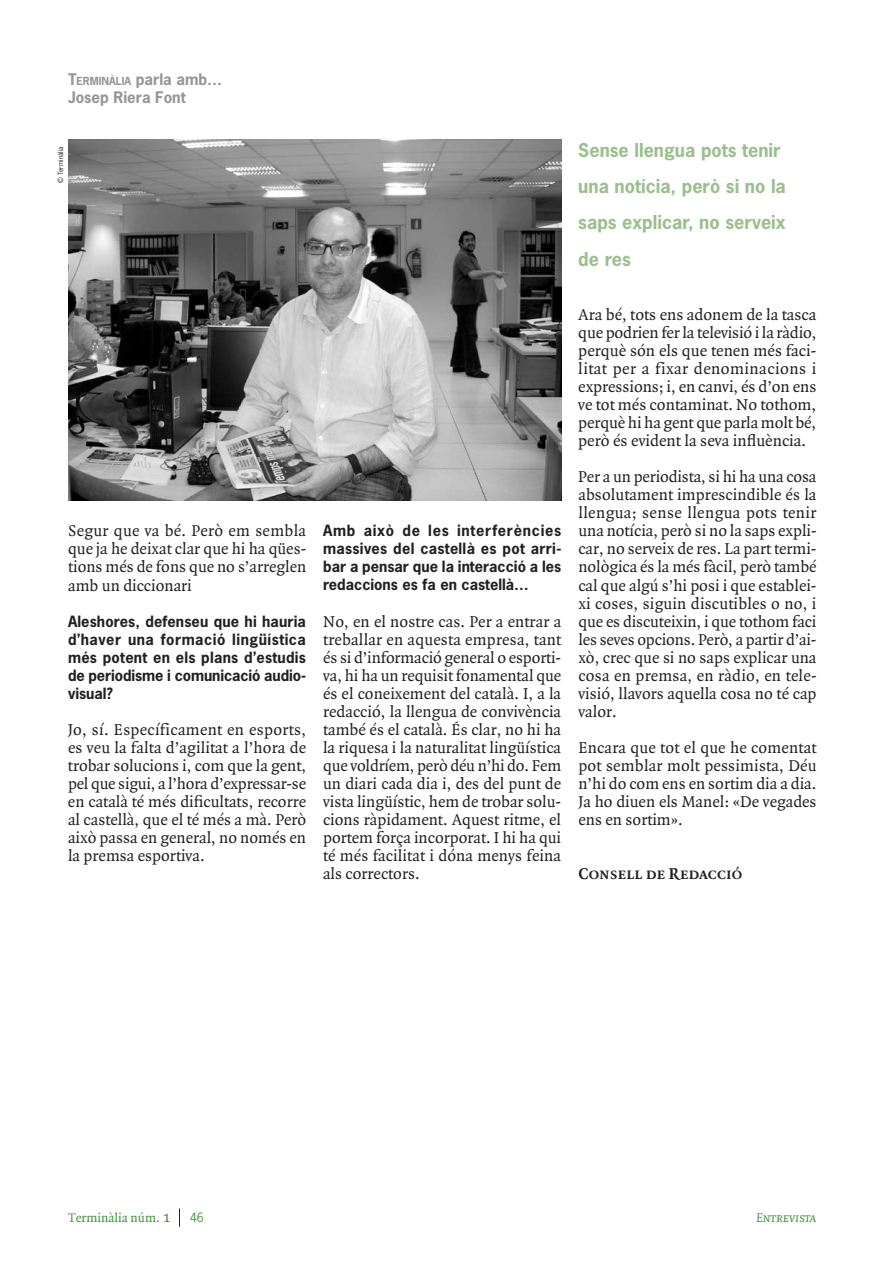
<style>
.page{position:relative;width:893px;height:1263px;background:#fff}
.page>*{position:absolute;margin:0;border:0;box-sizing:border-box;transform-origin:0 0}
.t1{font:700 18px/36.2px "News Gothic";color:#99c08b}
.t2{font:16.8px/18px "Quadraat";color:#231f20;text-align:justify}
.t3{font:16.8px "Quadraat Bold Small Caps";color:#231f20}
.t4{font:700 15px "News Gothic";color:#939598}
.t5{font:700 14.7px/18px "News Gothic";color:#231f20;text-align:justify}
.t6{font:13.5px "Quadraat";color:#3f9537}
.t7{font:13.5px "Quadraat Italic Small Caps";color:#3f9537}
.t8{font:700 10.5px "News Gothic";color:#939598}
.t9{font:6.75px "News Gothic";color:#231f20}
.s1{font-size:15px}
.s2{font-family:"Quadraat Small Caps";font-size:15.75px}
.s3{font-family:"News Gothic";font-size:12px}
</style>
<div class="page">
<svg style="left:179px;top:1208px;width:1px;height:18px"></svg>
<img style="left:68px;top:139px;width:493px;height:361px">
<p class="t8" style="left:68px;top:74px;width:156px"><span class="s1">T</span>ERMINÀLIA <span class="s1">parla amb…</span></p>
<p class="t4" style="left:68px;top:87px;width:119px">Josep Riera Font</p>
<p class="t9" style="left:56px;top:183px;width:37px;rotate:-90deg">© Terminàlia</p>
<p class="t2" style="left:68px;top:522px;width:240px">Segur que va bé. Però em sembla que ja he deixat clar que hi ha qües&shy;tions més de fons que no s’arreglen amb un diccionari</p>
<p class="t5" style="left:68px;top:612px;width:239px">Aleshores, defenseu que hi hauria d’haver una formació lingüística més potent en els plans d’estudis de periodisme i comunicació audio&shy;visual?</p>
<p class="t2" style="left:68px;top:721px;width:240px">Jo, sí. Específicament en esports, es veu la falta d’agilitat a l’hora de trobar solucions i, com que la gent, pel que sigui, a l’hora d’expressar-se en català té més dificultats, recorre al castellà, que el té més a mà. Però això passa en general, no només en la premsa esportiva.</p>
<p class="t1" style="left:578px;top:132px;width:209px">Sense llengua pots tenir una notícia, però si no la saps explicar, no serveix de res</p>
<p class="t5" style="left:323px;top:521px;width:240px">Amb això de les interferències massives del castellà es pot arri&shy;bar a pensar que la interacció a les redaccions es fa en castellà…</p>
<p class="t2" style="left:323px;top:613px;width:240px">No, en el nostre cas. Per a entrar a treballar en aquesta empresa, tant és si d’informació general o esporti&shy;va, hi ha un requisit fonamental que és el coneixement del català. I, a la redacció, la llengua de convivència també és el català. És clar, no hi ha la riquesa i la naturalitat lingüística que voldríem, però déu n’hi do. Fem un diari cada dia i, des del punt de vista lingüístic, hem de trobar solu&shy;cions ràpidament. Aquest ritme, el portem força incorporat. I hi ha qui té més facilitat i dóna menys feina als correctors.</p>
<p class="t2" style="left:578px;top:306px;width:240px">Ara bé, tots ens adonem de la tasca que podrien fer la televisió i la ràdio, perquè són els que tenen més faci&shy;litat per a fixar denominacions i expressions; i, en canvi, és d’on ens ve tot més contaminat. No tothom, perquè hi ha gent que parla molt bé, però és evident la seva influència.</p>
<p class="t2" style="left:578px;top:468px;width:240px">Per a un periodista, si hi ha una cosa absolutament imprescindible és la llengua; sense llengua pots tenir una notícia, però si no la saps expli&shy;car, no serveix de res. La part termi&shy;nològica és la més fàcil, però també cal que algú s’hi posi i que establei&shy;xi coses, siguin discutibles o no, i que es discuteixin, i que tothom faci les seves opcions. Però, a partir d’ai&shy;xò, crec que si no saps explicar una cosa en premsa, en ràdio, en tele&shy;visió, llavors aquella cosa no té cap valor.</p>
<p class="t2" style="left:578px;top:739px;width:240px">Encara que tot el que he comentat pot semblar molt pessimista, Déu n’hi do com ens en sortim dia a dia.<br>Ja ho diuen els Manel: «De vegades ens en sortim».</p>
<p class="t3" style="left:578px;top:865px;width:165px">Consell de Redacció</p>
<p class="t6" style="left:68px;top:1211px;width:137px">Terminàlia núm. <span class="s2">1</span> <span class="s3">46</span></p>
<p class="t7" style="left:757px;top:1211px;width:61px">Entrevista</p>
</div>
